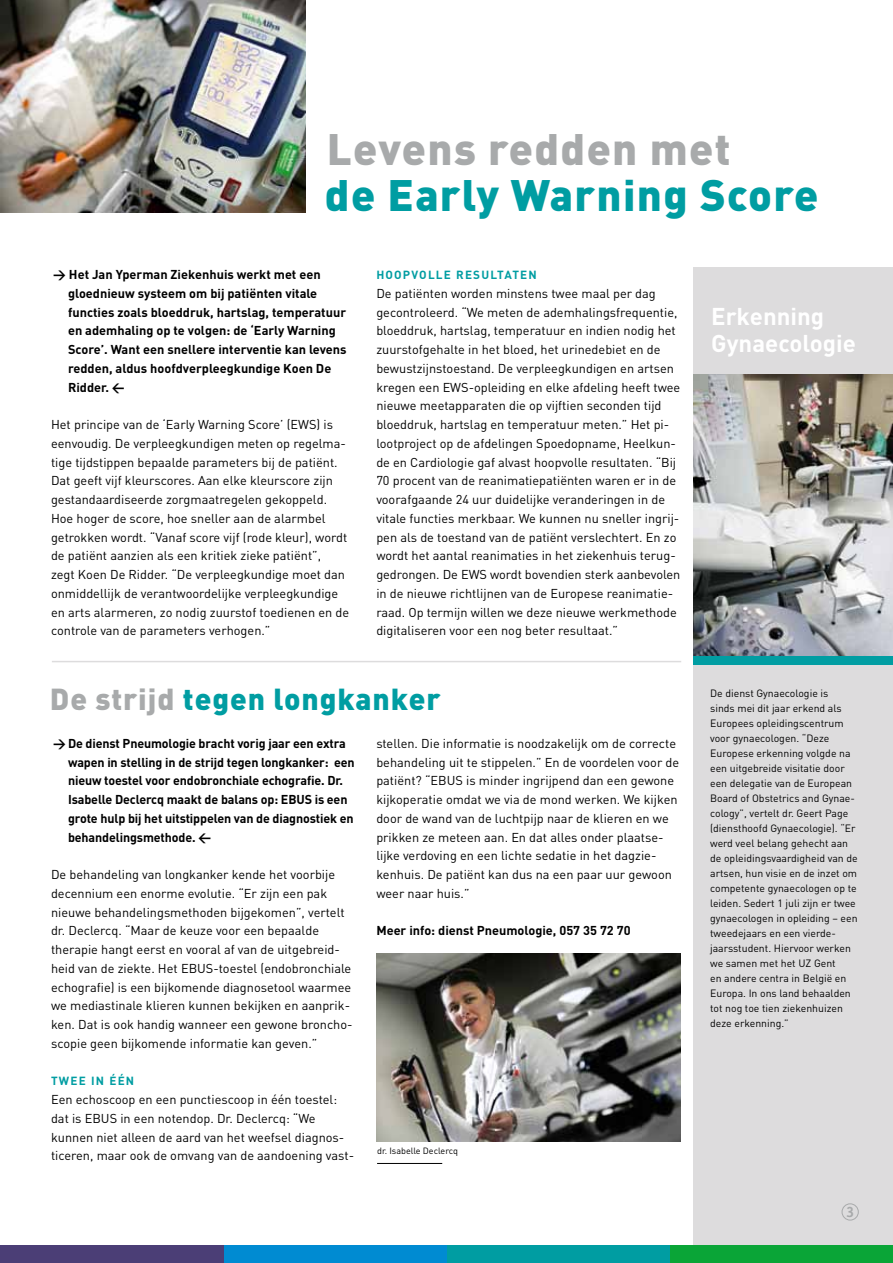
<style>
.page{position:relative;width:893px;height:1263px;background:#fff}
.page>*{position:absolute;margin:0;border:0;box-sizing:border-box;transform-origin:0 0}
.t1{font:900 43.5px "DIN";letter-spacing:.03em;color:#009da2}
.t2{font:900 43.5px "DIN";letter-spacing:.03em;color:#a8aaab}
.t3{font:900 30px "DIN";letter-spacing:.03em;color:#009da2}
.t4{font:700 24px/27px "DIN";color:#fff}
.t5{font:700 15px "Officina Serif Std";color:#a8aaab}
.t6{font:12.75px/18.8px "DIN";color:#000}
.t7{font:700 12.75px/18.8px "DIN";letter-spacing:-.01em;color:#000}
.t8{font:700 11.7px "DIN";letter-spacing:.1em;color:#009da2}
.t9{font:10.5px/15px "DIN";color:#000}
.t10{font:9px "DIN";color:#000}
.s1{color:#a8aaab}
</style>
<div class="page">
<div style="left:693px;top:268px;width:200px;height:992px;background:#dddcdd"></div>
<div style="left:842px;top:1203px;width:17px;height:17px;border:1px solid #a8aaab;border-radius:50%"></div>
<div style="left:670px;top:1246px;width:223px;height:17px;background:#0aa537"></div>
<div style="left:446px;top:1246px;width:224px;height:17px;background:#009da2"></div>
<div style="left:223px;top:1246px;width:223px;height:17px;background:#008bd2"></div>
<div style="left:0;top:1246px;width:223px;height:17px;background:#4b3e76"></div>
<img style="left:0;top:0;width:305px;height:213px">
<hr style="left:52px;top:661px;width:629px;height:1px;background:#dddcdd">
<img style="left:693px;top:374px;width:200px;height:283px">
<div style="left:693px;top:657px;width:200px;height:8px;background:#009da2"></div>
<img style="left:376px;top:954px;width:304px;height:188px">
<hr style="left:377px;top:1163px;width:65px;height:1px;background:#000">
<h1 class="t2" style="left:327px;top:120px;width:405px">Levens redden met</h1>
<h1 class="t1" style="left:325px;top:166px;width:495px">de Early Warning Score</h1>
<p class="t7" style="left:68px;top:264px;width:280px;text-indent:-15px">&gt; Het Jan Yperman Ziekenhuis werkt met een gloednieuw systeem om bij patiënten vitale functies zoals bloeddruk, hartslag, temperatuur en ademhaling op te volgen: de ‘Early Warning Score’. Want een snellere interventie kan levens redden, aldus hoofdverpleegkundige Koen De Ridder. &lt;</p>
<p class="t6" style="left:51px;top:415px;width:300px">Het principe van de ‘Early Warning Score’ (EWS) is eenvoudig. De verpleegkundigen meten op regelma&shy;tige tijdstippen bepaalde parameters bij de patiënt.<br>Dat geeft vijf kleurscores. Aan elke kleurscore zijn gestandaardiseerde zorgmaatregelen gekoppeld.<br>Hoe hoger de score, hoe sneller aan de alarmbel getrokken wordt. “Vanaf score vijf (rode kleur), wordt de patiënt aanzien als een kritiek zieke patiënt”,<br>zegt Koen De Ridder. “De verpleegkundige moet dan onmiddellijk de verantwoordelijke verpleegkundige en arts alarmeren, zo nodig zuurstof toedienen en de controle van de parameters verhogen.”</p>
<p class="t8" style="left:376px;top:267px;width:162px">Hoopvolle resultaten</p>
<p class="t6" style="left:376px;top:284px;width:306px">De patiënten worden minstens twee maal per dag gecontroleerd. “We meten de ademhalingsfrequentie, bloeddruk, hartslag, temperatuur en indien nodig het zuurstofgehalte in het bloed, het urinedebiet en de bewustzijnstoestand. De verpleegkundigen en artsen kregen een EWS-opleiding en elke afdeling heeft twee nieuwe meetapparaten die op vijftien seconden tijd bloeddruk, hartslag en temperatuur meten.” Het pi&shy;lootproject op de afdelingen Spoedopname, Heelkun&shy;de en Cardiologie gaf alvast hoopvolle resultaten. “Bij 70 procent van de reanimatiepatiënten waren er in de voorafgaande 24 uur duidelijke veranderingen in de vitale functies merkbaar. We kunnen nu sneller ingrij&shy;pen als de toestand van de patiënt verslechtert. En zo wordt het aantal reanimaties in het ziekenhuis terug&shy;gedrongen. De EWS wordt bovendien sterk aanbevolen in de nieuwe richtlijnen van de Europese reanimatie&shy;raad. Op termijn willen we deze nieuwe werkmethode digitaliseren voor een nog beter resultaat.”</p>
<h2 class="t3" style="left:50px;top:679px;width:392px"><span class="s1">De strijd</span> tegen longkanker</h2>
<p class="t7" style="left:68px;top:733px;width:288px;text-indent:-15px">&gt; De dienst Pneumologie bracht vorig jaar een extra wapen in stelling in de strijd tegen longkanker: een nieuw toestel voor endobronchiale echografie. Dr.<br>Isabelle Declercq maakt de balans op: EBUS</p>
<p class="t6" style="left:376px;top:734px;width:304px">stellen. Die informatie is noodzakelijk om de correcte behandeling uit te stippelen.” En de voordelen voor de patiënt? “EBUS is minder ingrijpend dan een gewone kijkoperatie omdat we via de mond werken. We kijken door de wand van de luchtpijp naar de klieren en we prikken ze meteen aan. En dat alles onder plaatse&shy;lijke verdoving en een lichte sedatie in het dagzie&shy;kenhuis. De patiënt kan dus na een paar uur gewoon weer naar huis.”</p>
<p class="t7" style="left:376px;top:921px;width:256px">Meer info: dienst Pneumologie, 057 35 72 70</p>
<p class="t7" style="left:68px;top:790px;width:287px;text-indent:247px">is een grote hulp bij het uitstippelen van de diagnostiek en behandelingsmethode. &lt;</p>
<p class="t6" style="left:51px;top:865px;width:303px">De behandeling van longkanker kende het voorbije decennium een enorme evolutie. “Er zijn een pak nieuwe behandelingsmethoden bijgekomen”, vertelt dr. Declercq. “Maar de keuze voor een bepaalde therapie hangt eerst en vooral af van de uitgebreid&shy;heid van de ziekte. Het EBUS-toestel (endobronchiale echografie) is een bijkomende diagnosetool waarmee we mediastinale klieren kunnen bekijken en aanprik&shy;ken. Dat is ook handig wanneer een gewone broncho&shy;scopie geen bijkomende informatie kan geven.”</p>
<p class="t8" style="left:51px;top:1073px;width:85px">Twee in één</p>
<p class="t6" style="left:51px;top:1090px;width:305px">Een echoscoop en een punctiescoop in één toestel: dat is EBUS in een notendop. Dr. Declercq: “We kunnen niet alleen de aard van het weefsel diagnos&shy;ticeren, maar ook de omvang van de aandoening vast-</p>
<p class="t10" style="left:377px;top:1145px;width:83px">dr. Isabelle Declercq</p>
<h3 class="t4" style="left:711px;top:301px;width:146px">Erkenning<br>Gynaecologie</h3>
<p class="t9" style="left:710px;top:686px;width:149px">De dienst Gynaecologie is<br>sinds mei dit jaar erkend als<br>Europees opleidingscentrum voor gynaecologen. “Deze<br>Europese erkenning volgde na een uitgebreide visitatie door een delegatie van de European<br>Board of Obstetrics and Gynae&shy;cology”, vertelt dr. Geert Page (diensthoofd Gynaecologie). “Er werd veel belang gehecht aan de opleidingsvaardigheid van de artsen, hun visie en de inzet om competente gynaecologen op te leiden. Sedert 1 juli zijn er twee gynaecologen in opleiding – een tweedejaars en een vierde&shy;jaarsstudent. Hiervoor werken we samen met het UZ Gent<br>en andere centra in België en<br>Europa. In ons land behaalden tot nog toe tien ziekenhuizen deze erkenning.”</p>
<p class="t5" style="left:846px;top:1202px;width:10px">3</p>
</div>
